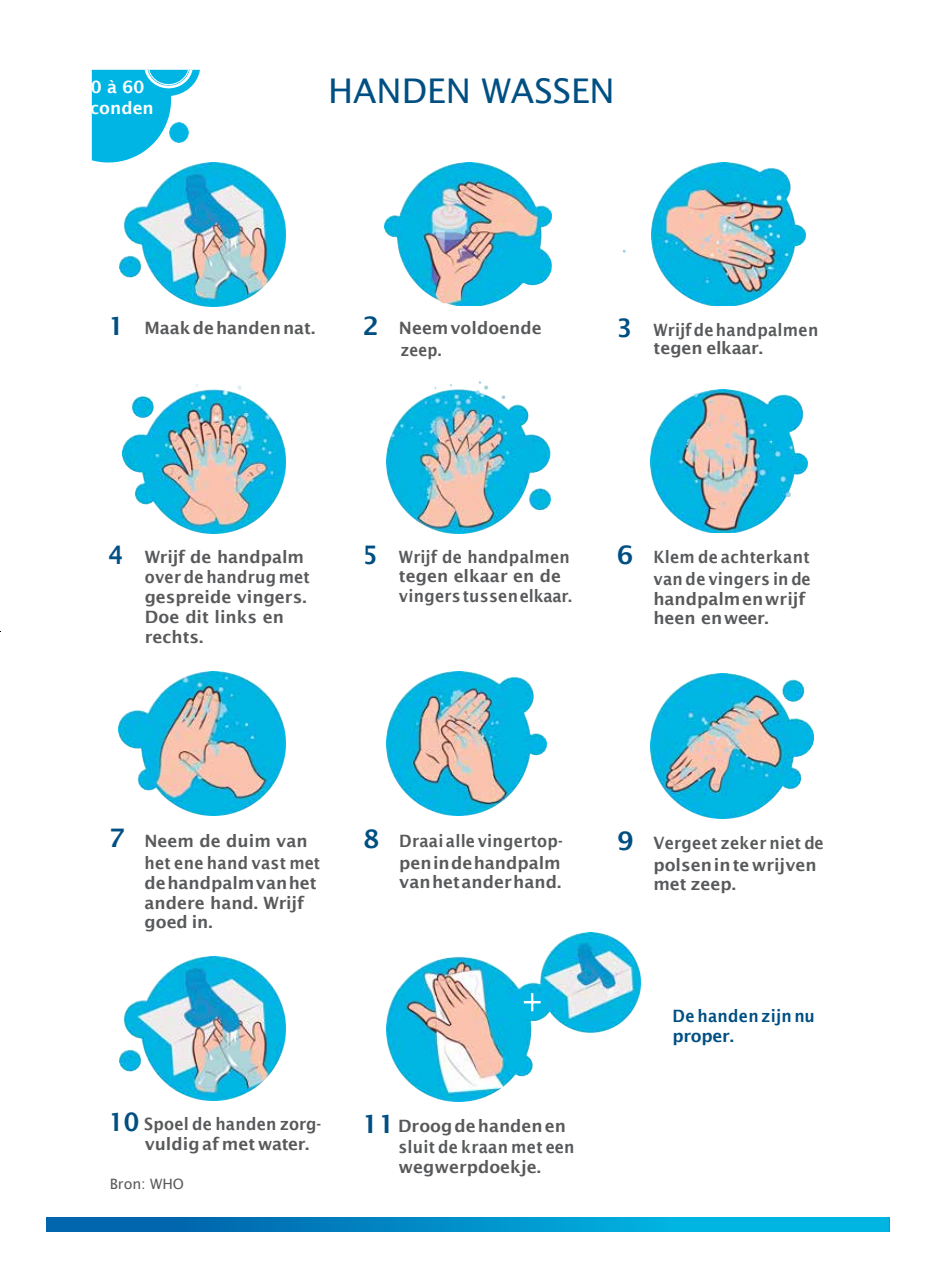
<style>
.page{position:relative;width:936px;height:1263px;background:#fff}
.page>*{position:absolute;margin:0;border:0;box-sizing:border-box;transform-origin:0 0}
.t1{font:34.05px "Lucida Sans";color:#004f83}
.t2{font:600 17.1px/19.8px "Lucida Sans";color:#58595b}
.t3{font:600 17.1px/19.2px "Lucida Sans";color:#58595b;scale:.92 1}
.t4{font:600 17.1px/20.1px "Lucida Sans";letter-spacing:.015em;color:#004f83;scale:.92 1}
.t5{font:600 17.1px/20.4px "Lucida Sans";color:#fff;text-align:center}
.t6{font:14.25px "Lucida Sans";letter-spacing:-.005em;color:#58595b}
.s1{font-size:25.5px;color:#004f83}
</style>
<div class="page">
<img style="left:386px;top:672px;width:160px;height:144px">
<img style="left:468px;top:706px;width:19px;height:22px">
<img style="left:459px;top:728px;width:25px;height:15px">
<svg style="left:464px;top:710px;width:4px;height:3px"></svg>
<img style="left:384px;top:163px;width:168px;height:142px">
<img style="left:651px;top:163px;width:154px;height:142px">
<img style="left:650px;top:389px;width:157px;height:143px">
<img style="left:122px;top:385px;width:163px;height:149px">
<img style="left:386px;top:384px;width:164px;height:150px">
<img style="left:118px;top:671px;width:167px;height:144px">
<img style="left:120px;top:957px;width:165px;height:144px">
<img style="left:650px;top:674px;width:163px;height:144px">
<img style="left:47px;top:1218px;width:842px;height:14px">
<img style="left:91px;top:69px;width:194px;height:238px">
<img style="left:387px;top:933px;width:253px;height:168px">
<img style="left:522px;top:977px;width:22px;height:44px">
<svg style="left:523px;top:993px;width:17px;height:18px"></svg>
<p class="t5" style="left:71px;top:77px;width:85px">40 à 60 seconden</p>
<h1 class="t1" style="left:328px;top:71px;width:288px">HANDEN WASSEN</h1>
<p class="t2" style="left:108px;top:318px;width:209px"><span class="s1">1</span> Maakdehandennat.</p>
<p class="t2" style="left:400px;top:317px;width:143px;line-height:21.8px;text-indent:-38px"><span class="s1">2</span> Neemvoldoende zeep.</p>
<p class="t3" style="left:653px;top:321px;width:181px;line-height:18px;text-indent:-36px"><span class="s1">3</span> Wrijfdehandpalmen tegen elkaar.</p>
<p class="t2" style="left:145px;top:547px;width:166px;text-indent:-36px"><span class="s1">4</span> Wrijf de handpalm overde handrug met gespreide vingers.<br>Doe dit links en rechts.</p>
<p class="t3" style="left:399px;top:547px;width:190px;text-indent:-36px"><span class="s1">5</span> Wrijf de handpalmen tegen elkaar en de vingerstussenelkaar.</p>
<p class="t3" style="left:617px;top:546px;width:212px;line-height:22.2px;text-align:right"><span class="s1">6</span> Klem de achterkant van de vingers in de</p>
<p class="t2" style="left:653px;top:589px;width:154px">handpalmenwrijf heen enweer.</p>
<p class="t2" style="left:144px;top:829px;width:177px;line-height:22.5px;text-indent:-36px"><span class="s1">7</span> Neem de duim van het ene hand vast met</p>
<p class="t2" style="left:144px;top:873px;width:174px">dehandpalmvanhet andere hand. Wrijf goed in.</p>
<p class="t3" style="left:363px;top:830px;width:219px;line-height:21.5px;text-align:right"><span class="s1">8</span> Draai alle vingertop&shy;penindehandpalm</p>
<p class="t2" style="left:399px;top:872px;width:163px">vanhetanderhand.</p>
<p class="t3" style="left:145px;top:1113px;width:193px;line-height:20.4px;text-indent:-36px"><span class="s1">10</span> Spoel de handen zorg&shy;vuldigafmet water.</p>
<p class="t6" style="left:110px;top:1176px;width:76px">Bron: WHO</p>
<p class="t2" style="left:398px;top:1115px;width:177px;line-height:21.5px;text-indent:-36px"><span class="s1">11</span> Droogdehandenen sluit de kraan met een</p>
<p class="t2" style="left:398px;top:1157px;width:144px">wegwerpdoekje.</p>
<p class="t3" style="left:653px;top:832px;width:187px;line-height:21.8px;text-indent:-36px"><span class="s1">9</span> Vergeet zeker niet de polsenintewrijven</p>
<p class="t2" style="left:653px;top:874px;width:84px">met zeep.</p>
<p class="t4" style="left:672px;top:1006px;width:156px">De handenzijnnu proper.</p>
</div>
